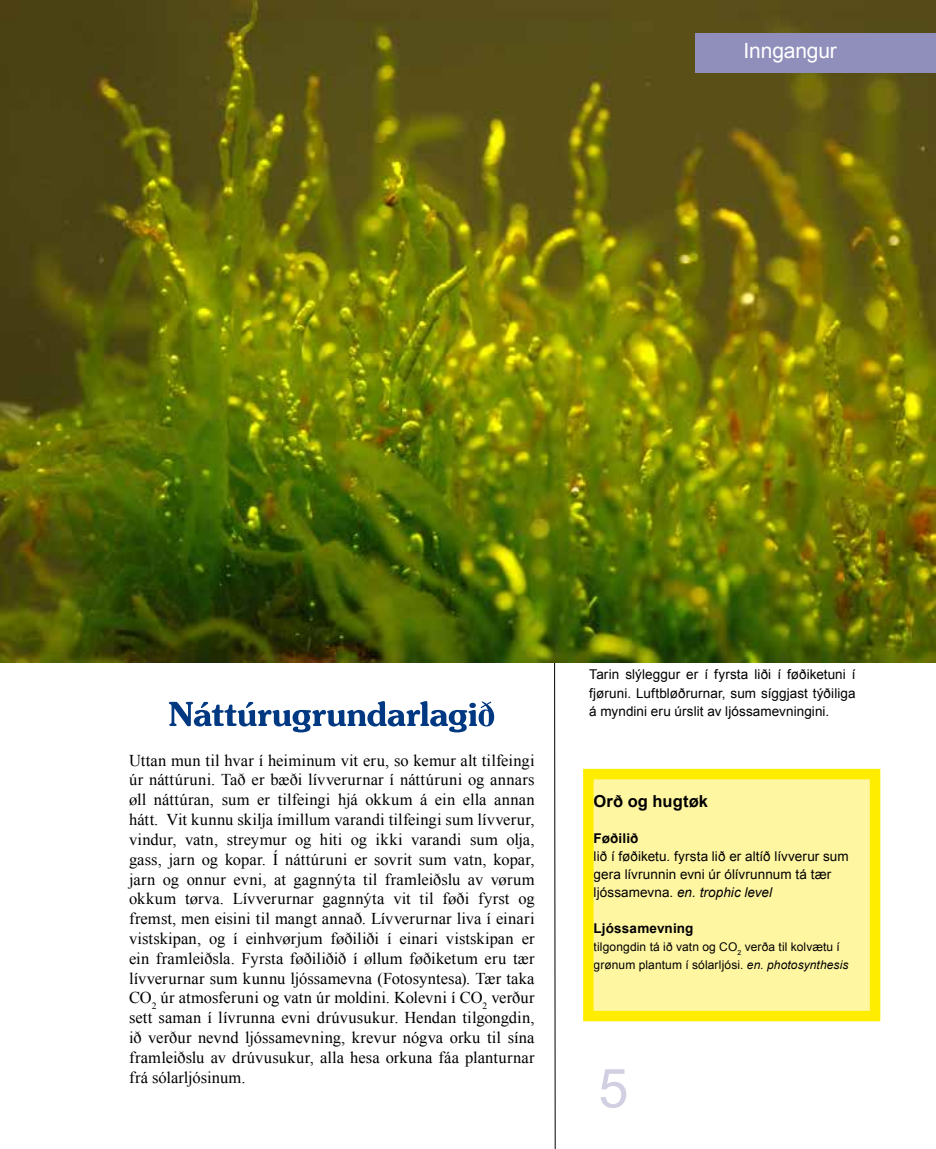
<style>
.page{position:relative;width:936px;height:1149px;background:#fff}
.page>*{position:absolute;margin:0;border:0;box-sizing:border-box;transform-origin:0 0}
.t1{font:54px "Jasmine UPC Bold";letter-spacing:-.005em;color:#003882}
.t2{font:54px "Arial";color:#d1cfe2}
.t3{font:21px "Arial";letter-spacing:-.01em;color:#fff}
.t4{font:16.5px/19.8px "Times New Roman";letter-spacing:.005em;color:#000;text-align:justify}
.t5{font:700 16.5px "Arial";letter-spacing:.005em;color:#000}
.t6{font:13.5px/18px "Arial";letter-spacing:.005em;color:#000}
.t7{font:700 13.5px "Arial";letter-spacing:.01em;color:#000}
.t8{font:12px/18px "Arial";letter-spacing:.01em;color:#000}
.s1{font-style:italic}
</style>
<div class="page">
<svg style="left:553px;top:662px;width:2px;height:486px"></svg>
<img style="left:0;top:0;width:935px;height:662px">
<div style="left:588px;top:773px;width:287px;height:242px;background:#fff6a2"></div>
<div style="left:583px;top:768px;width:297px;height:252px;border:10px solid #ffed00"></div>
<div style="left:695px;top:33px;width:240px;height:40px;background:#908eba"></div>
<img style="left:0;top:528px;width:1px;height:135px">
<p class="t3" style="left:743px;top:37px;width:95px">Inngangur</p>
<p class="t3" style="left:746px;top:42px;width:95px">Inngangur</p>
<h1 class="t1" style="left:168px;top:674px;width:329px">Náttúrugrundarlagið</h1>
<p class="t4" style="left:129px;top:749px;width:407px">Uttan mun til hvar í heiminum vit eru, so kemur alt tilfeingi úr náttúruni. Tað er bæði lívverurnar í náttúruni og annars øll náttúran, sum er tilfeingi hjá okkum á ein ella annan hátt. Vit kunnu skilja ímillum varandi tilfeingi sum lívverur, vindur, vatn, streymur og hiti og ikki varandi sum olja, gass, jarn og kopar. Í náttúruni er sovrit sum vatn, kopar, jarn og onnur evni, at gagnnýta til framleiðslu av vørum okkum tørva. Lívverurnar gagnnýta vit til føði fyrst og fremst, men eisini til mangt annað. Lívverurnar liva í einari vistskipan, og í einhvørjum føðiliði í einari vistskipan er ein framleiðsla. Fyrsta føðiliðið í øllum føðiketum eru tær lívverurnar sum kunnu ljóssamevna (Fotosyntesa). Tær taka CO<sub>2</sub> úr atmosferuni og vatn úr moldini. Kolevni í CO<sub>2</sub> verður sett saman í lívrunna evni drúvusukur. Hendan tilgongdin, ið verður nevnd ljóssamevning, krevur nógva orku til sína framleiðslu av drúvusukur, alla hesa orkuna fáa planturnar frá sólarljósinum.</p>
<p class="t6" style="left:589px;top:665px;width:268px;text-align:justify">Tarin slýleggur er í fyrsta liði í føðiketuni í fjøruni. Luftbløðrurnar, sum síggjast týðiliga á myndini eru úrslit av ljóssamevningini.</p>
<p class="t5" style="left:593px;top:789px;width:116px">Orð og hugtøk</p>
<p class="t7" style="left:593px;top:828px;width:46px">Føðilið</p>
<p class="t6" style="left:593px;top:847px;width:256px">lið í føðiketu. fyrsta lið er altíð lívverur sum gera lívrunnin evni úr ólívrunnum tá tær ljóssamevna. <span class="s1">en. trophic level</span></p>
<p class="t7" style="left:593px;top:918px;width:101px">Ljóssamevning</p>
<p class="t8" style="left:593px;top:937px;width:256px">tilgongdin tá ið vatn og CO<sub>2</sub> verða til kolvætu í grønum plantum í sólarljósi. <span class="s1">en. photosynthesis</span></p>
<h1 class="t2" style="left:598px;top:1050px;width:32px">5</h1>
</div>
